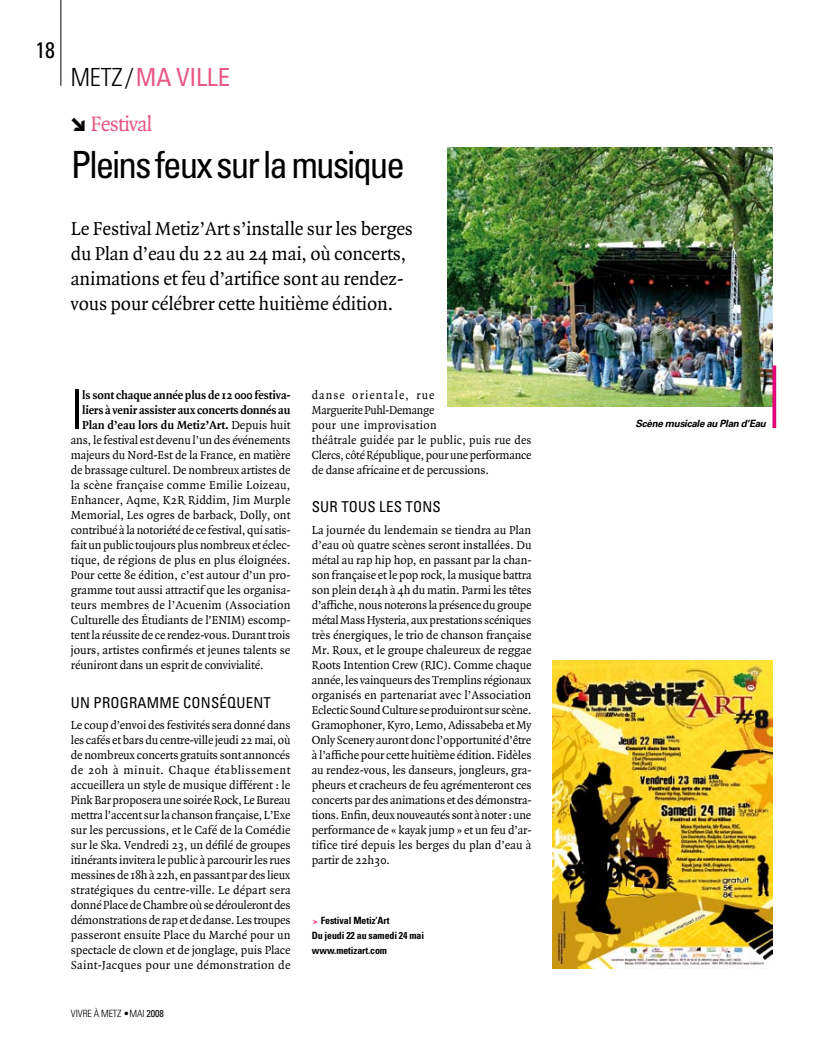
<style>
.page{position:relative;width:815px;height:1053px;background:#fff}
.page>*{position:absolute;margin:0;border:0;box-sizing:border-box;transform-origin:0 0}
.t1{font:300 condensed 54px "Univers";color:#000}
.t2{font:condensed 37.5px "Univers";letter-spacing:-.055em;color:#000}
.t3{font:condensed 25px "Univers";letter-spacing:-.01em;color:#e85882}
.t4{font:22.5px "Quadraat";letter-spacing:-.04em;color:#e85882}
.t5{font:condensed 22.5px "Univers";color:#000}
.t6{font:20px/25px "Quadraat";letter-spacing:-.01em;color:#000}
.t7{font:condensed 15px "Univers";color:#000}
.t8{font:12.5px/15px "Quadraat";letter-spacing:-.005em;color:#000;text-align:justify}
.t9{font:700 12.5px "Quadraat";letter-spacing:-.01em;color:#000}
.t10{font:12.5px "Quadraat";letter-spacing:.015em;color:#000}
.t11{font:700 condensed 10px/15px "Univers";letter-spacing:-.01em;color:#000}
.t12{font:italic 700 10px "Univers";letter-spacing:-.03em;color:#000}
.t13{font:300 condensed 10px "Univers";letter-spacing:-.01em;color:#000}
.s1{font-weight:300;color:#000}
.s2{font-family:"Fleches Left Right";color:#000}
.s3{font-weight:400}
.s4{font-family:"Fleches Left Right";font-weight:400;font-stretch:normal;color:#e85882}
</style>
<div class="page">
<hr style="left:61px;top:0;width:1px;height:86px;background:#000">
<img style="left:553px;top:660px;width:219px;height:308px">
<img style="left:448px;top:148px;width:324px;height:259px">
<svg style="left:772px;top:365px;width:4px;height:63px"></svg>
<h3 class="t5" style="left:35px;top:35px;width:21px">18</h3>
<h3 class="t3" style="left:71px;top:61px;width:161px"><span class="s1">METZ /</span>MA VILLE</h3>
<h3 class="t4" style="left:71px;top:112px;width:83px"><span class="s2">c</span> Festival</h3>
<h2 class="t2" style="left:71px;top:140px;width:336px">PLEINS FEUX SUR LA MUSIQUE</h2>
<h3 class="t6" style="left:71px;top:216px;width:344px">Le Festival Metiz’Art s’installe sur les berges du Plan d’eau du 22 au 24 mai, où concerts, animations et feu d’artifice sont au rendez&shy;vous pour célébrer cette huitième édition.</h3>
<h1 class="t1" style="left:71px;top:377px;width:5px">I</h1>
<p class="t9" style="left:82px;top:388px;width:210px">ls sont chaque année plus de 12 000 festiva-</p>
<p class="t9" style="left:82px;top:403px;width:210px">liers à venir assister aux concerts donnés au</p>
<p class="t9" style="left:82px;top:418px;width:210px">Plan d’eau lors du Metiz’Art. <span class="s3">Depuis huit</span></p>
<p class="t8" style="left:71px;top:432px;width:221px">ans, le festival est devenu l’un des événements</p>
<p class="t8" style="left:71px;top:447px;width:221px">majeurs du Nord-Est de la France, en matière</p>
<p class="t8" style="left:71px;top:462px;width:221px">de brassage culturel. De nombreux artistes de</p>
<p class="t10" style="left:71px;top:478px;width:221px">la scène française comme Emilie Loizeau,</p>
<p class="t8" style="left:71px;top:492px;width:221px">Enhancer, Aqme, K2R Riddim, Jim Murple</p>
<p class="t8" style="left:71px;top:507px;width:221px">Memorial, Les ogres de barback, Dolly, ont</p>
<p class="t8" style="left:71px;top:522px;width:221px">contribué à la notoriété de ce festival, qui satis-</p>
<p class="t8" style="left:71px;top:537px;width:221px">fait un public toujours plus nombreux et éclec-</p>
<p class="t8" style="left:71px;top:552px;width:221px">tique, de régions de plus en plus éloignées.</p>
<p class="t8" style="left:71px;top:567px;width:221px">Pour cette 8e édition, c’est autour d’un pro-</p>
<p class="t8" style="left:71px;top:582px;width:221px">gramme tout aussi attractif que les organisa-</p>
<p class="t10" style="left:71px;top:598px;width:221px">teurs membres de l’Acuenim (Association</p>
<p class="t8" style="left:71px;top:612px;width:221px">Culturelle des Étudiants de l’ENIM) escomp-</p>
<p class="t8" style="left:71px;top:627px;width:221px">tent la réussite de ce rendez-vous. Durant trois</p>
<p class="t8" style="left:71px;top:642px;width:221px">jours, artistes confirmés et jeunes talents se</p>
<p class="t8" style="left:71px;top:657px;width:194px">réuniront dans un esprit de convivialité.</p>
<p class="t7" style="left:71px;top:692px;width:34px">UN PROGRAMME</p>
<p class="t7" style="left:183px;top:692px;width:10px">CONSÉ</p>
<p class="t7" style="left:227px;top:692px;width:19px">QUENT</p>
<p class="t8" style="left:71px;top:717px;width:221px">Le coup d’envoi des festivités sera donné dans les cafés et bars du centre-ville jeudi 22 mai, où de nombreux concerts gratuits sont annoncés de 20h à minuit. Chaque établissement accueillera un style de musique différent : le Pink Bar proposera une soirée Rock, Le Bureau mettra l’accent sur la chanson française, L’Exe sur les percussions, et le Café de la Comédie sur le Ska. Vendredi 23, un défilé de groupes itinérants invitera le public à parcourir les rues messines de 18h à 22h, en passant par des lieux stratégiques du centre-ville. Le départ sera donné Place de Chambre où se dérouleront des démonstrations de rap et de danse. Les troupes passeront ensuite Place du Marché pour un spectacle de clown et de jonglage, puis Place Saint-Jacques pour une démonstration de</p>
<p class="t13" style="left:71px;top:1007px;width:94px">VIVRE À METZ •MAI <span class="s3">2008</span></p>
<p class="t8" style="left:312px;top:387px;width:221px;text-align:left">danse orientale, rue<br>Marguerite Puhl-Demange<br>pour une improvisation<br>théâtrale guidée par le public, puis rue des Clercs, côté République, pour une performance de danse africaine et de percussions.</p>
<p class="t7" style="left:312px;top:497px;width:39px">SUR TOUS</p>
<p class="t7" style="left:379px;top:497px;width:8px">LES</p>
<p class="t7" style="left:405px;top:497px;width:10px">TONS</p>
<p class="t8" style="left:312px;top:522px;width:221px">La journée du lendemain se tiendra au Plan d’eau où quatre scènes seront installées. Du métal au rap hip hop, en passant par la chan&shy;son française et le pop rock, la musique battra son plein de14h à 4h du matin. Parmi les têtes d’affiche, nous noterons la présence du groupe métal Mass Hysteria, aux prestations scéniques très énergiques, le trio de chanson française Mr. Roux, et le groupe chaleureux de reggae Roots Intention Crew (RIC). Comme chaque année, les vainqueurs des Tremplins régionaux organisés en partenariat avec l’Association Eclectic Sound Culture se produiront sur scène.<br>Gramophoner, Kyro, Lemo, Adissabeba et My Only Scenery auront donc l’opportunité d’être à l’affiche pour cette huitième édition. Fidèles au rendez-vous, les danseurs, jongleurs, gra&shy;pheurs et cracheurs de feu agrémenteront ces concerts par des animations et des démonstra&shy;tions. Enfin, deux nouveautés sont à noter : une performance de « kayak jump » et un feu d’ar&shy;tifice tiré depuis les berges du plan d’eau à partir de 22h30.</p>
<p class="t11" style="left:312px;top:912px;width:114px"><span class="s4">z</span> Festival Metiz’Art<br>Du jeudi 22 au samedi 24 mai www.metizart.com</p>
<p class="t12" style="left:636px;top:417px;width:132px">Scène musicale au Plan d’Eau</p>
</div>
